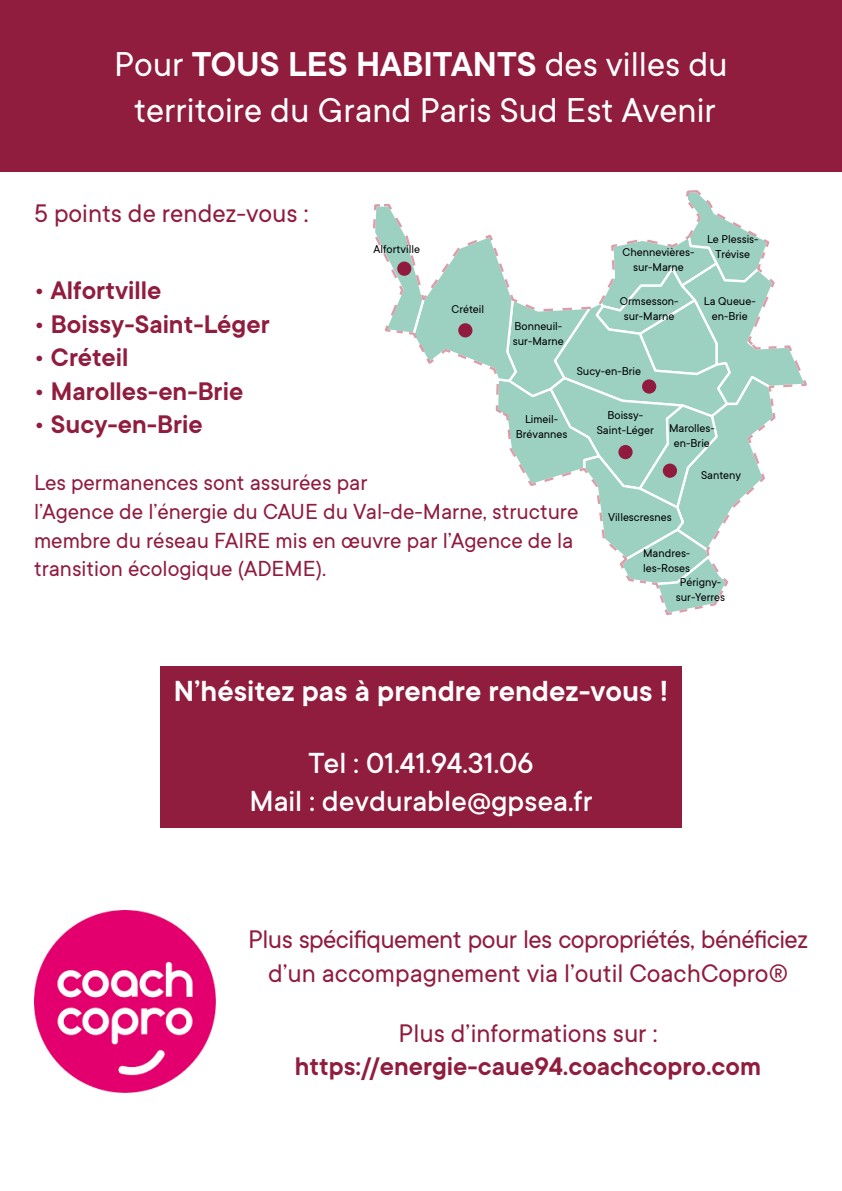
<style>
.page{position:relative;width:842px;height:1191px;background:#fff}
.page>*{position:absolute;margin:0;border:0;box-sizing:border-box;transform-origin:0 0}
.t1{font:38px "TT Commons";color:#fff}
.t2{font:600 38px "TT Commons";color:#fff}
.t3{font:500 32px/38.4px "TT Commons";color:#fff;text-align:center}
.t4{font:600 32px "TT Commons";color:#fff}
.t5{font:600 28px/33.6px "TT Commons";color:#901c3e;text-align:center}
.t6{font:28px/33.6px "TT Commons";letter-spacing:-.005em;color:#901c3e;text-align:center}
.t7{font:24px/28.8px "TT Commons";color:#901c3e}
.t8{font:12.6px/15px "TT Commons";color:#000;text-align:center}
.s1{font-weight:400}
</style>
<div class="page">
<div style="left:0;top:0;width:842px;height:171px;background:#901c3e"></div>
<svg style="left:373px;top:190px;width:434px;height:426px"></svg>
<div style="left:663px;top:463px;width:14px;height:15px;background:#901b3e;border-radius:50%"></div>
<div style="left:458px;top:323px;width:14px;height:14px;background:#901b3e;border-radius:50%"></div>
<div style="left:397px;top:261px;width:14px;height:15px;background:#901b3e;border-radius:50%"></div>
<div style="left:618px;top:445px;width:15px;height:14px;background:#901b3e;border-radius:50%"></div>
<div style="left:642px;top:379px;width:14px;height:14px;background:#901b3e;border-radius:50%"></div>
<div style="left:160px;top:665px;width:522px;height:162px;background:#901c3e"></div>
<img style="left:34px;top:911px;width:181px;height:181px">
<p class="t2" style="left:114px;top:44px;width:615px"><span class="s1">Pour</span> TOUS LES HABITANTS <span class="s1">des villes du</span></p>
<p class="t1" style="left:134px;top:90px;width:583px">territoire du Grand Paris Sud Est Avenir</p>
<p class="t6" style="left:34px;top:197px;width:276px">5 points de rendez-vous :</p>
<p class="t8" style="left:707px;top:232px;width:53px">Le Plessis-<br>Trévise</p>
<p class="t8" style="left:704px;top:294px;width:53px">La Queue&shy;en-Brie</p>
<p class="t8" style="left:373px;top:242px;width:48px">Alfortville</p>
<p class="t8" style="left:622px;top:244px;width:73px">Chennevières&shy;sur-Marne</p>
<p class="t5" style="left:34px;top:274px;width:129px">• Alfortville</p>
<p class="t5" style="left:34px;top:307px;width:237px">• Boissy-Saint-Léger</p>
<p class="t5" style="left:34px;top:341px;width:96px">• Créteil</p>
<p class="t5" style="left:34px;top:375px;width:211px">• Marolles-en-Brie</p>
<p class="t5" style="left:34px;top:408px;width:170px">• Sucy-en-Brie</p>
<p class="t7" style="left:34px;top:468px;width:546px">Les permanences sont assurées par<br>l’Agence de l’énergie du CAUE du Val-de-Marne, structure membre du réseau FAIRE mis en œuvre par l’Agence de la transition écologique (ADEME).</p>
<p class="t8" style="left:620px;top:294px;width:60px">Ormsesson&shy;sur-Marne</p>
<p class="t8" style="left:451px;top:302px;width:34px">Créteil</p>
<p class="t8" style="left:513px;top:319px;width:52px;text-align:left">Bonneuil&shy;sur-Marne</p>
<p class="t8" style="left:577px;top:363px;width:66px">Sucy-en-Brie</p>
<p class="t8" style="left:597px;top:408px;width:59px">Boissy-<br>Saint-Léger</p>
<p class="t8" style="left:516px;top:412px;width:53px">Limeil-<br>Brévannes</p>
<p class="t8" style="left:669px;top:420px;width:47px">Marolles&shy;en-Brie</p>
<p class="t8" style="left:701px;top:467px;width:42px">Santeny</p>
<p class="t8" style="left:608px;top:510px;width:65px">Villescresnes</p>
<p class="t8" style="left:643px;top:546px;width:49px;text-align:left">Mandres&shy;les-Roses</p>
<p class="t8" style="left:676px;top:574px;width:51px">Périgny&shy;sur-Yerres</p>
<p class="t4" style="left:174px;top:673px;width:496px">N’hésitez pas à prendre rendez-vous !</p>
<p class="t3" style="left:249px;top:744px;width:345px">Tel : 01.41.94.31.06<br>Mail : devdurable@gpsea.fr</p>
<p class="t6" style="left:248px;top:922px;width:561px">Plus spécifiquement pour les copropriétés, bénéficiez d’un accompagnement via l’outil CoachCopro®</p>
<p class="t5" style="left:295px;top:1016px;width:468px"><span class="s1">Plus d’informations sur : </span>https://energie-caue94.coachcopro.com</p>
</div>
